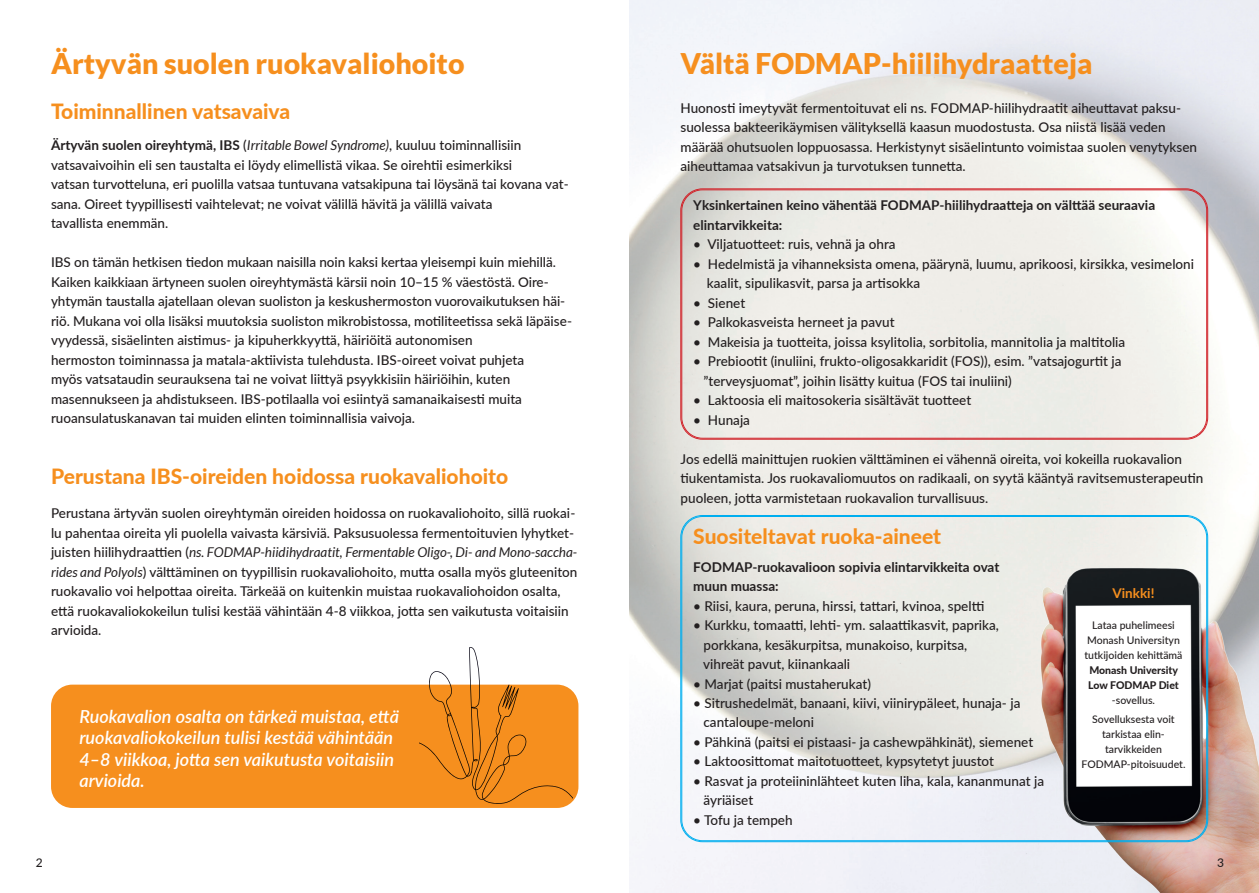
<style>
.page{position:relative;width:1259px;height:893px;background:#fff}
.page>*{position:absolute;margin:0;border:0;box-sizing:border-box;transform-origin:0 0}
.t1{font:900 28.5px "Lato";color:#f68f1e}
.t2{font:800 21px "Lato";color:#f68f1e}
.t3{font:italic 600 18px/21.6px "Lato";color:#fff}
.t4{font:500 13.5px/19.5px "Lato";color:#231f20}
.t5{font:700 13.5px/19.5px "Lato";color:#231f20}
.t6{font:700 13.5px "Lato";color:#f68f1e}
.t7{font:500 12px "Lato";color:#231f20}
.t8{font:500 10.5px/15px "Lato";color:#231f20;text-align:center}
.t9{font:800 10.5px/15px "Lato";color:#231f20}
.s1{font-weight:700}
.s2{font-weight:400;font-style:italic}
</style>
<div class="page">
<img style="left:629px;top:0;width:630px;height:893px">
<img style="left:1032px;top:562px;width:227px;height:331px">
<div style="left:51px;top:685px;width:527px;height:123px;background:#f68f1e;border-radius:21px"></div>
<div style="left:681px;top:190px;width:526px;height:248px;border:1px solid #d1232a;border-radius:21px"></div>
<div style="left:419px;top:638px;width:153px;height:178px;background:#fff"></div>
<svg style="left:419px;top:647px;width:153px;height:160px"></svg>
<h1 class="t1" style="left:51px;top:47px;width:415px">Ärtyvän suolen ruokavaliohoito</h1>
<h2 class="t2" style="left:51px;top:95px;width:241px">Toiminnallinen vatsavaiva</h2>
<p class="t4" style="left:51px;top:135px;width:519px"><span class="s1">Ärtyvän suolen oireyhtymä, IBS</span> (<span class="s2">Irritable Bowel Syndrome)</span>, kuuluu toiminnallisiin vatsavaivoihin eli sen taustalta ei löydy elimellistä vikaa. Se oirehtii esimerkiksi<br>vatsan turvotteluna, eri puolilla vatsaa tuntuvana vatsakipuna tai löysänä tai kovana vat&shy;sana. Oireet tyypillisesti vaihtelevat; ne voivat välillä hävitä ja välillä vaivata<br>tavallista enemmän.</p>
<p class="t4" style="left:51px;top:252px;width:522px">IBS on tämän hetkisen tiedon mukaan naisilla noin kaksi kertaa yleisempi kuin miehillä.<br>Kaiken kaikkiaan ärtyneen suolen oireyhtymästä kärsii noin 10–15 % väestöstä. Oire&shy;yhtymän taustalla ajatellaan olevan suoliston ja keskushermoston vuorovaikutuksen häi&shy;riö. Mukana voi olla lisäksi muutoksia suoliston mikrobistossa, motiliteetissa sekä läpäise&shy;vyydessä, sisäelinten aistimus- ja kipuherkkyyttä, häiriöitä autonomisen<br>hermoston toiminnassa ja matala-aktiivista tulehdusta. IBS-oireet voivat puhjeta<br>myös vatsataudin seurauksena tai ne voivat liittyä psyykkisiin häiriöihin, kuten masennukseen ja ahdistukseen. IBS-potilaalla voi esiintyä samanaikaisesti muita ruoansulatuskanavan tai muiden elinten toiminnallisia vaivoja.</p>
<h2 class="t2" style="left:51px;top:461px;width:459px">Perustana IBS-oireiden hoidossa ruokavaliohoito</h2>
<p class="t4" style="left:51px;top:503px;width:528px">Perustana ärtyvän suolen oireyhtymän oireiden hoidossa on ruokavaliohoito, sillä ruokai&shy;lu pahentaa oireita yli puolella vaivasta kärsiviä. Paksusuolessa fermentoituvien lyhytket&shy;juisten hiilihydraattien (<span class="s2">ns. FODMAP-hiidihydraatit, Fermentable Oligo-, Di- and Mono-saccha&shy;rides and Polyols</span>) välttäminen on tyypillisin ruokavaliohoito, mutta osalla myös gluteeniton ruokavalio voi helpottaa oireita. Tärkeää on kuitenkin muistaa ruokavaliohoidon osalta, että ruokavaliokokeilun tulisi kestää vähintään 4-8 viikkoa, jotta sen vaikutusta voitaisiin arvioida.</p>
<h3 class="t3" style="left:79px;top:704px;width:321px">Ruokavalion osalta on tärkeä muistaa, että ruokavaliokokeilun tulisi kestää vähintään 4–8 viikkoa, jotta sen vaikutusta voitaisiin arvioida.</h3>
<h1 class="t1" style="left:680px;top:47px;width:413px">Vältä FODMAP-hiilihydraatteja</h1>
<p class="t4" style="left:680px;top:98px;width:518px">Huonosti imeytyvät fermentoituvat eli ns. FODMAP-hiilihydraatit aiheuttavat paksu&shy;suolessa bakteerikäymisen välityksellä kaasun muodostusta. Osa niistä lisää veden määrää ohutsuolen loppuosassa. Herkistynyt sisäelintunto voimistaa suolen venytyksen aiheuttamaa vatsakivun ja turvotuksen tunnetta.</p>
<p class="t5" style="left:693px;top:195px;width:463px">Yksinkertainen keino vähentää FODMAP-hiilihydraatteja on välttää seuraavia elintarvikkeita:</p>
<p class="t4" style="left:693px;top:234px;width:204px">• Viljatuotteet: ruis, vehnä ja ohra</p>
<p class="t4" style="left:707px;top:254px;width:489px;text-indent:-14px">• Hedelmistä ja vihanneksista omena, päärynä, luumu, aprikoosi, kirsikka, vesimeloni kaalit, sipulikasvit, parsa ja artisokka</p>
<p class="t4" style="left:693px;top:293px;width:53px">• Sienet</p>
<p class="t4" style="left:693px;top:312px;width:203px">• Palkokasveista herneet ja pavut</p>
<p class="t4" style="left:693px;top:332px;width:433px">• Makeisia ja tuotteita, joissa ksylitolia, sorbitolia, mannitolia ja maltitolia</p>
<p class="t4" style="left:703px;top:351px;width:419px;text-indent:-10px">• Prebiootit (inuliini, frukto-oligosakkaridit (FOS)), esim. ”vatsajogurtit ja ”terveysjuomat”, joihin lisätty kuitua (FOS tai inuliini)</p>
<p class="t4" style="left:693px;top:390px;width:279px">• Laktoosia eli maitosokeria sisältävät tuotteet</p>
<p class="t4" style="left:693px;top:410px;width:58px">• Hunaja</p>
<p class="t4" style="left:680px;top:449px;width:524px">Jos edellä mainittujen ruokien välttäminen ei vähennä oireita, voi kokeilla ruokavalion tiukentamista. Jos ruokavaliomuutos on radikaali, on syytä kääntyä ravitsemusterapeutin puoleen, jotta varmistetaan ruokavalion turvallisuus.</p>
<h2 class="t2" style="left:693px;top:520px;width:249px">Suositeltavat ruoka-aineet</h2>
<p class="t5" style="left:693px;top:556px;width:308px">FODMAP-ruokavalioon sopivia elintarvikkeita ovat muun muassa:</p>
<p class="t4" style="left:693px;top:595px;width:292px">• Riisi, kaura, peruna, hirssi, tattari, kvinoa, speltti</p>
<p class="t4" style="left:703px;top:615px;width:297px;text-indent:-10px">• Kurkku, tomaatti, lehti- ym. salaattikasvit, paprika, porkkana, kesäkurpitsa, munakoiso, kurpitsa, vihreät pavut, kiinankaali</p>
<p class="t4" style="left:693px;top:673px;width:179px">• Marjat (paitsi mustaherukat)</p>
<p class="t4" style="left:703px;top:693px;width:318px;text-indent:-10px">• Sitrushedelmät, banaani, kiivi, viinirypäleet, hunaja- ja cantaloupe-meloni</p>
<p class="t4" style="left:693px;top:732px;width:341px">• Pähkinä (paitsi ei pistaasi- ja cashewpähkinät), siemenet</p>
<p class="t4" style="left:693px;top:751px;width:302px">• Laktoosittomat maitotuotteet, kypsytetyt juustot</p>
<p class="t4" style="left:703px;top:771px;width:342px;text-indent:-10px">• Rasvat ja proteiininlähteet kuten liha, kala, kananmunat ja äyriäiset</p>
<p class="t4" style="left:693px;top:810px;width:101px">• Tofu ja tempeh</p>
<p class="t6" style="left:1112px;top:583px;width:44px">Vinkki!</p>
<p class="t8" style="left:1084px;top:617px;width:99px">Lataa puhelimeesi<br>Monash Universityn tutkijoiden kehittämä</p>
<p class="t9" style="left:1088px;top:662px;width:92px">Monash University<br>Low FODMAP Diet</p>
<p class="t8" style="left:1092px;top:690px;width:84px;line-height:19.2px">-sovellus.<br>Sovelluksesta voit</p>
<p class="t8" style="left:1081px;top:726px;width:106px">tarkistaa elin&shy;tarvikkeiden<br>FODMAP-pitoisuudet.</p>
<p class="t7" style="left:36px;top:853px;width:8px">2</p>
<p class="t7" style="left:1217px;top:853px;width:8px">3</p>
</div>
